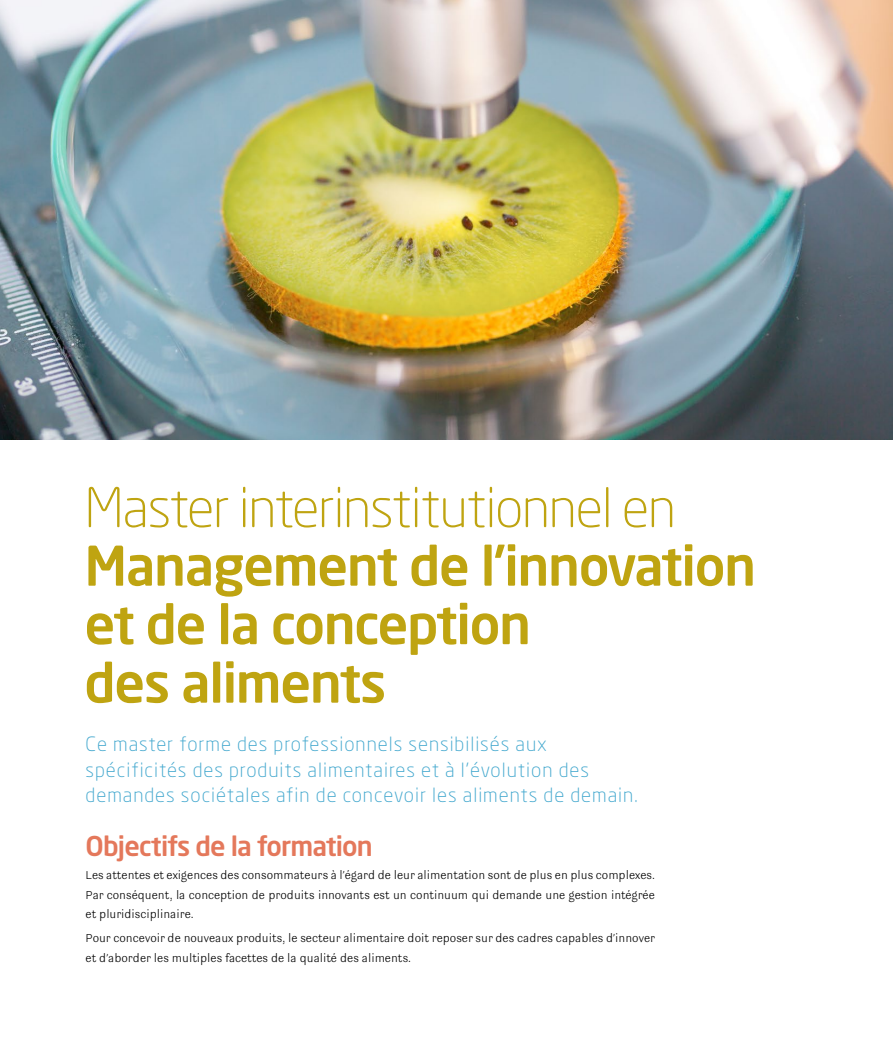
<style>
.page{position:relative;width:893px;height:1063px;background:#fff}
.page>*{position:absolute;margin:0;border:0;box-sizing:border-box;transform-origin:0 0}
.t1{font:500 54px/58.5px "Neo Sans";letter-spacing:-.025em;color:#bfa411}
.t2{font:500 27px "Neo Sans";letter-spacing:-.03em;color:#e4785b}
.t3{font:300 19.5px/25.5px "Neo Sans";letter-spacing:.05em;color:#3fa6cd}
.Ludwig__sans_lettrin{font:100 12.75px/19.5px "Ludwig";color:#000;text-align:justify}
.s1{font-weight:300}
</style>
<div class="page">
<img style="left:0;top:0;width:893px;height:439px">
<p class="t1" style="left:84px;top:477px;width:673px"><span class="s1">Master interinstitutionnel en<br></span>Management de l’innovation et de la conception<br>des aliments</p>
<p class="t3" style="left:86px;top:731px;width:553px">Ce master forme des professionnels sensibilisés aux spécificités des produits alimentaires et à l’évolution des demandes sociétales afin de concevoir les aliments de demain.</p>
<p class="t2" style="left:86px;top:829px;width:289px">Objectifs de la formation</p>
<p class="Ludwig__sans_lettrin" style="left:86px;top:866px;width:571px">Les attentes et exigences des consommateurs à l’égard de leur alimentation sont de plus en plus complexes.<br>Par conséquent, la conception de produits innovants est un continuum qui demande une gestion intégrée et pluridisciplinaire.</p>
<p class="Ludwig__sans_lettrin" style="left:86px;top:928px;width:571px">Pour concevoir de nouveaux produits, le secteur alimentaire doit reposer sur des cadres capables d’innover et d’aborder les multiples facettes de la qualité des aliments.</p>
</div>
